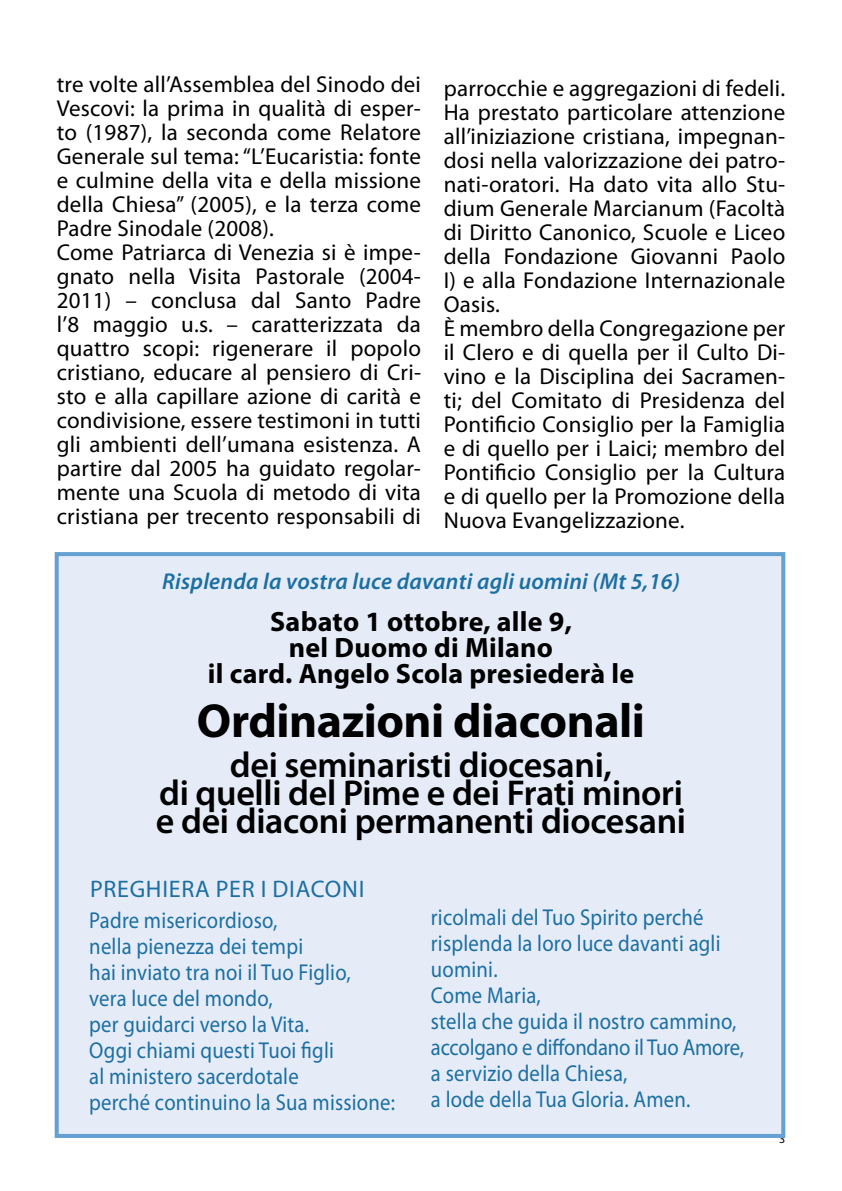
<style>
.page{position:relative;width:842px;height:1191px;background:#fff}
.page>*{position:absolute;margin:0;border:0;box-sizing:border-box;transform-origin:0 0}
.t1{font:700 48px "Myriad Pro";letter-spacing:-.01em;color:#000}
.t2{font:600 36px/28px "Myriad Pro";letter-spacing:-.01em;color:#000;text-align:center}
.t3{font:700 28px/26px "Myriad Pro";letter-spacing:.01em;color:#000;text-align:center}
.t4{font:24px "Myriad Pro";letter-spacing:.03em;color:#1c6fa2}
.t5{font:23px/24px "Myriad Pro";letter-spacing:.01em;color:#000}
.t6{font:23px/26px "Myriad Pro";letter-spacing:.01em;color:#1c6fa2;scale:.9 1}
.t7{font:italic 600 23px "Myriad Pro";letter-spacing:.01em;color:#1c6fa2}
.t8{font:12px "Myriad Pro";color:#000}
</style>
<div class="page">
<div style="left:55px;top:552px;width:730px;height:586px;background:#e5ecf7;border:4px solid #64a0d2"></div>
<p class="t5" style="left:57px;top:72px;width:366px">tre volte all’Assemblea del Sinodo dei Vescovi: la prima in qualità di esper&shy;to (1987), la seconda come Relatore Generale sul tema: “L’Eucaristia: fonte e culmine della vita e della missione della Chiesa” (2005), e la terza come Padre Sinodale (2008).<br>Come Patriarca di Venezia si è impe&shy;gnato nella Visita Pastorale (2004- 2011) – conclusa dal Santo Padre l’8 maggio u.s. – caratterizzata da quattro scopi: rigenerare il popolo cristiano, educare al pensiero di Cri&shy;sto e alla capillare azione di carità e condivisione, essere testimoni in tutti gli ambienti dell’umana esistenza. A partire dal 2005 ha guidato regolar&shy;mente una Scuola di metodo di vita cristiana per trecento responsabili di</p>
<p class="t5" style="left:444px;top:76px;width:343px">parrocchie e aggregazioni di fedeli.<br>Ha prestato particolare attenzione all’iniziazione cristiana, impegnan&shy;dosi nella valorizzazione dei patro&shy;nati-oratori. Ha dato vita allo Stu&shy;dium Generale Marcianum (Facoltà di Diritto Canonico, Scuole e Liceo della Fondazione Giovanni Paolo I) e alla Fondazione I nternazionale Oasis.<br>È membro della Congregazione per il Clero e di quella per il Culto Di&shy;vino e la Disciplina dei Sacramen&shy;ti; del Comitato di Presidenza del Pontificio Consiglio per la Famiglia e di quello per i Laici; membro del Pontificio Consiglio per la Cultura e di quello per la Promozione della Nuova Evangelizzazione.</p>
<p class="t7" style="left:162px;top:566px;width:519px">Risplenda la vostra luce davanti agli uomini (Mt 5,16)</p>
<p class="t3" style="left:208px;top:607px;width:428px">Sabato 1 ottobre, alle 9,<br>nel Duomo di Milano<br>il card. Angelo Scola presiederà le</p>
<h1 class="t1" style="left:197px;top:689px;width:450px">Ordinazioni diaconali</h1>
<h2 class="t2" style="left:156px;top:749px;width:532px">dei seminaristi diocesani,<br>di quelli del Pime e dei Frati minori e dei diaconi permanenti diocesani</h2>
<p class="t4" style="left:90px;top:874px;width:276px">Pregh iera per i diaconi</p>
<p class="t6" style="left:89px;top:906px;width:341px">Padre misericordioso,<br>nella pienezza dei tempi<br>hai inviato tra noi il Tuo Figlio,<br>vera luce del mondo,<br>per guidarci verso la Vita.<br>Oggi chiami questi Tuoi figli<br>al ministero sacerdotale<br>perché continuino la Sua missione:</p>
<p class="t6" style="left:431px;top:903px;width:349px">ricolmali del Tuo Spirito perché risplenda la loro luce davanti agli uomini.<br>Come Maria,<br>stella che guida il nostro cammino, accolgano e diffondano il Tuo Amore, a servizio della Chiesa,<br>a lode della Tua Gloria. Amen.</p>
<p class="t8" style="left:779px;top:1131px;width:8px">3</p>
</div>
